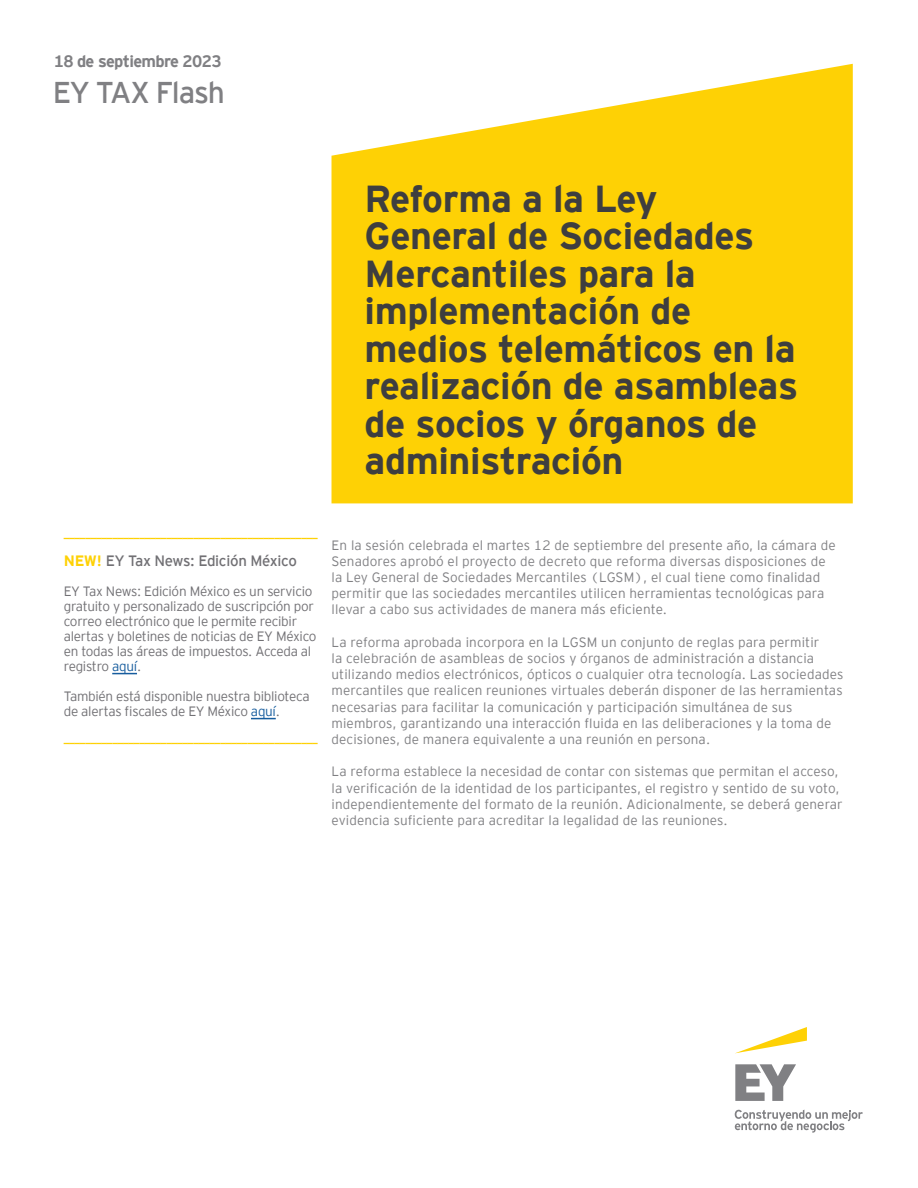
<style>
.page{position:relative;width:918px;height:1188px;background:#fff}
.page>*{position:absolute;margin:0;border:0;box-sizing:border-box;transform-origin:0 0}
.t1{font:700 37.5px/37.5px "EY Interstate";letter-spacing:-.01em;color:#3e3e3f}
.t2{font:30px "EY Interstate";letter-spacing:-.04em;color:#808083}
.t3{font:700 16.5px "EY Interstate";letter-spacing:-.04em;color:#808083}
.t4{font:15px "EY Interstate";letter-spacing:-.02em;color:#717074}
.t5{font:300 13.5px/16.2px "EY Interstate";letter-spacing:.01em;color:#808083}
.t6{font:300 13.5px/15px "EY Interstate";letter-spacing:-.02em;color:#717074}
.t7{font:700 11.25px "EY Interstate";color:#fed105}
.s1{font-weight:700;color:#fed105}
.s2{color:#175d9e}
</style>
<div class="page">
<svg style="left:332px;top:64px;width:521px;height:440px;background:#fed51f"></svg>
<svg style="left:735px;top:1064px;width:61px;height:37px"></svg>
<svg style="left:735px;top:1110px;width:128px;height:23px"></svg>
<svg style="left:736px;top:1027px;width:71px;height:26px"></svg>
<svg style="left:112px;top:673px;width:25px;height:1px"></svg>
<svg style="left:251px;top:718px;width:25px;height:1px"></svg>
<p class="t3" style="left:54px;top:52px;width:169px">18 de septiembre 2023</p>
<p class="t2" style="left:53px;top:75px;width:174px">EY TAX Flash</p>
<p class="t1" style="left:365px;top:180px;width:435px">Reforma a la Ley<br>General de Sociedades<br>Mercantiles para la implementación de medios telemáticos en la realización de asambleas de socios y órganos de administración</p>
<p class="t7" style="left:64px;top:527px;width:256px">_______________________________________________</p>
<p class="t4" style="left:64px;top:553px;width:235px"><span class="s1">NEW!</span> EY Tax News: Edición México</p>
<p class="t6" style="left:64px;top:584px;width:254px">EY Tax News: Edición México es un servicio gratuito y personalizado de suscripción por correo electrónico que le permite recibir alertas y boletines de noticias de EY México en todas las áreas de impuestos. Acceda al registro <span class="s2">aquí</span>.</p>
<p class="t6" style="left:64px;top:689px;width:247px">También está disponible nuestra biblioteca de alertas fiscales de EY México <span class="s2">aquí</span>.</p>
<p class="t7" style="left:64px;top:732px;width:256px">_______________________________________________</p>
<p class="t5" style="left:332px;top:537px;width:506px">En la sesión celebrada el martes 12 de septiembre del presente año, la cámara de Senadores aprobó el proyecto de decreto que reforma diversas disposiciones de la Ley General de Sociedades Mercantiles (LGSM), el cual tiene como finalidad permitir que las sociedades mercantiles utilicen herramientas tecnológicas para llevar a cabo sus actividades de manera más eficiente.</p>
<p class="t5" style="left:332px;top:634px;width:513px">La reforma aprobada incorpora en la LGSM un conjunto de reglas para permitir<br>la celebración de asambleas de socios y órganos de administración a distancia utilizando medios electrónicos, ópticos o cualquier otra tecnología. Las sociedades mercantiles que realicen reuniones virtuales deberán disponer de las herramientas necesarias para facilitar la comunicación y participación simultánea de sus miembros, garantizando una interacción fluida en las deliberaciones y la toma de decisiones, de manera equivalente a una reunión en persona.</p>
<p class="t5" style="left:332px;top:763px;width:513px">La reforma establece la necesidad de contar con sistemas que permitan el acceso, la verificación de la identidad de los participantes, el registro y sentido de su voto, independientemente del formato de la reunión. Adicionalmente, se deberá generar evidencia suficiente para acreditar la legalidad de las reuniones.</p>
</div>
